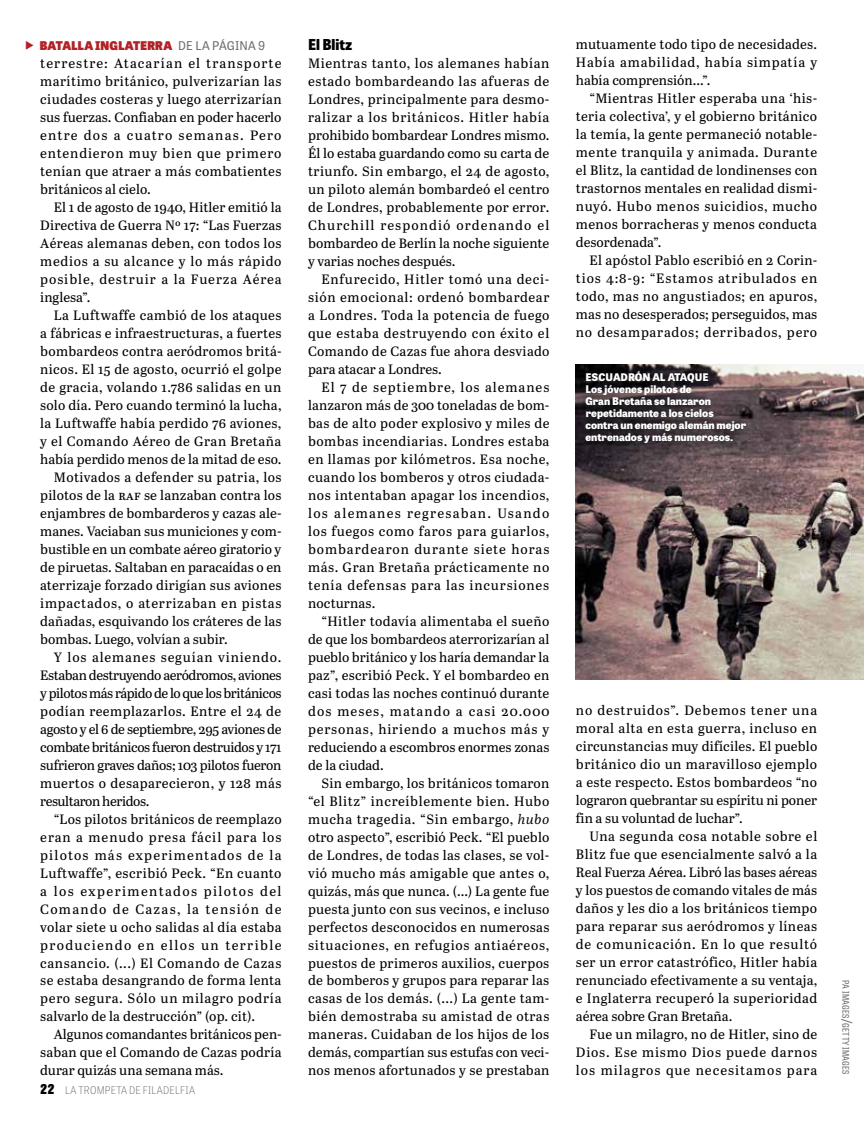
<style>
.page{position:relative;width:864px;height:1134px;background:#fff}
.page>*{position:absolute;margin:0;border:0;box-sizing:border-box;transform-origin:0 0}
.t1{font:800 15px "Tablet Gothic Narrow";color:#000}
.t2{font:13.5px/18px "Abril Text";letter-spacing:.025em;color:#000;text-align:justify}
.t3{font:800 12px "Tablet Gothic";letter-spacing:.015em;color:#b22125}
.t4{font:800 10.5px/12px "Tablet Gothic";color:#fff}
.t5{font:100 10.5px "Tablet Gothic Narrow";letter-spacing:.02em;color:#6d6e70}
.t6{font:9px "Tablet Gothic Condensed";letter-spacing:.02em;color:#6d6e70;scale:1.04 1}
.s1{font-weight:400;color:#6d6e70}
.s2{font-weight:800;font-size:13.5px;color:#000}
.s3{font-style:italic}
.s4{font-size:12.9px}
</style>
<div class="page">
<img style="left:576px;top:364px;width:288px;height:316px">
<div style="left:578px;top:363px;width:176px;height:87px;background:#000;opacity:.75"></div>
<p class="t3" style="left:25px;top:36px;width:241px">◆ BATALLA INGLATERRA <span class="s1">DE LA PÁGINA 9</span></p>
<p class="t2" style="left:40px;top:53px;width:243px">terrestre: Atacarían el transporte marítimo británico, pulverizarían las ciudades costeras y luego aterrizarían sus fuerzas. Confiaban en poder hacerlo entre dos a cuatro semanas. Pero entendieron muy bien que primero tenían que atraer a más combatientes británicos al cielo.</p>
<p class="t2" style="left:40px;top:197px;width:243px;text-indent:13px">El 1 de agosto de 1940, Hitler emitió la Directiva de Guerra Nº 17: “Las Fuerzas Aéreas alemanas deben, con todos los medios a su alcance y lo más rápido posible, destruir a la Fuerza Aérea inglesa”.</p>
<p class="t2" style="left:54px;top:305px;width:229px">La Luftwaffe cambió de los ataques</p>
<p class="t2" style="left:40px;top:323px;width:243px">a fábricas e infraestructuras, a fuertes</p>
<p class="t2" style="left:40px;top:341px;width:243px">bombardeos contra aeródromos britá-</p>
<p class="t2" style="left:40px;top:359px;width:243px">nicos. El 15 de agosto, ocurrió el golpe</p>
<p class="t2" style="left:40px;top:377px;width:243px">de gracia, volando 1.786 salidas en un</p>
<p class="t2" style="left:40px;top:395px;width:243px">solo día. Pero cuando terminó la lucha,</p>
<p class="t2" style="left:40px;top:413px;width:243px">la Luftwaffe había perdido 76 aviones,</p>
<p class="t2" style="left:40px;top:431px;width:243px">y el Comando Aéreo de Gran Bretaña</p>
<p class="t2" style="left:40px;top:449px;width:243px">había perdido menos de la mitad de eso.</p>
<p class="t2" style="left:54px;top:467px;width:229px">Motivados a defender su patria, los</p>
<p class="t2" style="left:40px;top:485px;width:243px">pilotos de la raf se lanzaban contra los</p>
<p class="t2" style="left:40px;top:503px;width:243px">enjambres de bombarderos y cazas ale-</p>
<p class="t2" style="left:40px;top:521px;width:243px">manes. Vaciaban sus municiones y com-</p>
<p class="t2" style="left:40px;top:539px;width:243px">bustible en un combate aéreo giratorio y</p>
<p class="t2" style="left:40px;top:557px;width:243px">de piruetas. Saltaban en paracaídas o en</p>
<p class="t2" style="left:40px;top:575px;width:243px">aterrizaje forzado dirigían sus aviones</p>
<p class="t2" style="left:40px;top:593px;width:243px">impactados, o aterrizaban en pistas</p>
<p class="t2" style="left:40px;top:611px;width:243px">dañadas, esquivando los cráteres de las</p>
<p class="t2" style="left:40px;top:629px;width:189px">bombas. Luego, volvían a subir.</p>
<p class="t2" style="left:54px;top:647px;width:229px">Y los alemanes seguían viniendo.</p>
<p class="t2" style="left:40px;top:665px;width:243px">Estaban destruyendo aeródromos, aviones</p>
<p class="t2" style="left:40px;top:683px;width:243px">y pilotos más rápido de lo que los británicos</p>
<p class="t2" style="left:40px;top:701px;width:243px">podían reemplazarlos. Entre el 24 de</p>
<p class="t2" style="left:40px;top:719px;width:243px">agosto y el 6 de septiembre, 295 aviones de</p>
<p class="t2" style="left:40px;top:737px;width:243px">combate británicos fueron destruidos y 171</p>
<p class="t2" style="left:40px;top:755px;width:243px">sufrieron graves daños; 103 pilotos fueron</p>
<p class="t2" style="left:40px;top:773px;width:243px">muertos o desaparecieron, y 128 más</p>
<p class="t2" style="left:40px;top:791px;width:111px">resultaron heridos.</p>
<p class="t2" style="left:54px;top:809px;width:229px">“Los pilotos británicos de reemplazo</p>
<p class="t2" style="left:40px;top:827px;width:243px">eran a menudo presa fácil para los</p>
<p class="t2" style="left:40px;top:845px;width:243px">pilotos más experimentados de la</p>
<p class="t2" style="left:40px;top:863px;width:243px">Luftwaffe”, escribió Peck. “En cuanto</p>
<p class="t2" style="left:40px;top:881px;width:243px">a los experimentados pilotos del</p>
<p class="t2" style="left:40px;top:899px;width:243px">Comando de Cazas, la tensión de</p>
<p class="t2" style="left:40px;top:917px;width:243px">volar siete u ocho salidas al día estaba</p>
<p class="t2" style="left:40px;top:935px;width:243px">produciendo en ellos un terrible</p>
<p class="t2" style="left:40px;top:953px;width:243px">cansancio. (...) El Comando de Cazas</p>
<p class="t2" style="left:40px;top:971px;width:243px">se estaba desangrando de forma lenta</p>
<p class="t2" style="left:40px;top:989px;width:243px">pero segura. Sólo un milagro podría</p>
<p class="t2" style="left:40px;top:1007px;width:217px">salvarlo de la destrucción” (op. cit).</p>
<p class="t2" style="left:54px;top:1025px;width:229px">Algunos comandantes británicos pen-</p>
<p class="t2" style="left:40px;top:1043px;width:243px">saban que el Comando de Cazas podría</p>
<p class="t2" style="left:40px;top:1061px;width:185px">durar quizás una semana más.</p>
<p class="t5" style="left:40px;top:1083px;width:156px"><span class="s2">22</span> LA TROMPETA DE FILADELFIA</p>
<p class="t1" style="left:308px;top:33px;width:46px">El Blitz</p>
<p class="t2" style="left:308px;top:53px;width:243px">Mientras tanto, los alemanes habían estado bombardeando las afueras de Londres, principalmente para desmo&shy;ralizar a los británicos. Hitler había prohibido bombardear Londres mismo.<br>Él lo estaba guardando como su carta de triunfo. Sin embargo, el 24 de agosto, un piloto alemán bombardeó el centro de Londres, probablemente por error.<br>Churchill respondió ordenando el bombardeo de Berlín la noche siguiente y varias noches después.</p>
<p class="t2" style="left:308px;top:269px;width:243px;text-indent:14px">Enfurecido, Hitler tomó una deci&shy;sión emocional: ordenó bombardear a Londres. Toda la potencia de fuego que estaba destruyendo con éxito el Comando de Cazas fue ahora desviado para atacar a Londres.</p>
<p class="t2" style="left:308px;top:377px;width:243px;text-indent:14px">El 7 de septiembre, los alemanes lanzaron más de 300 toneladas de bom&shy;bas de alto poder explosivo y miles de bombas incendiarias. Londres estaba en llamas por kilómetros. Esa noche, cuando los bomberos y otros ciudada&shy;nos intentaban apagar los incendios, los alemanes regresaban. Usando los fuegos como faros para guiarlos, bombardearon durante siete horas más. Gran Bretaña prácticamente no tenía defensas para las incursiones nocturnas.</p>
<p class="t2" style="left:308px;top:611px;width:243px;text-indent:14px">“Hitler todavía alimentaba el sueño de que los bombardeos aterrorizarían al pueblo británico y los haría demandar la paz”, escribió Peck. Y el bombardeo en casi todas las noches continuó durante dos meses, matando a casi 20.000 personas, hiriendo a muchos más y reduciendo a escombros enormes zonas de la ciudad.</p>
<p class="t2" style="left:308px;top:773px;width:243px;text-indent:14px">Sin embargo, los británicos tomaron “el Blitz” increíblemente bien. Hubo mucha tragedia. “Sin embargo, <span class="s3">hubo </span>otro aspecto”, escribió Peck. “El pueblo de Londres, de todas las clases, se vol&shy;vió mucho más amigable que antes o, quizás, más que nunca. (...) La gente fue puesta junto con sus vecinos, e incluso perfectos desconocidos en numerosas situaciones, en refugios antiaéreos, puestos de primeros auxilios, cuerpos de bomberos y grupos para reparar las casas de los demás. (...) La gente tam&shy;bién demostraba su amistad de otras maneras. Cuidaban de los hijos de los demás, compartían sus estufas con veci&shy;nos menos afortunados y se prestaban</p>
<p class="t2" style="left:576px;top:35px;width:243px">mutuamente todo tipo de necesidades.<br>Había amabilidad, había simpatía y había comprensión...”.</p>
<p class="t2" style="left:576px;top:89px;width:243px;text-indent:14px">“Mientras Hitler esperaba una ‘his&shy;teria colectiva’, y el gobierno británico la temía, la gente permaneció notable&shy;mente tranquila y animada. Durante el Blitz, la cantidad de londinenses con trastornos mentales en realidad dismi&shy;nuyó. Hubo menos suicidios, mucho menos borracheras y menos conducta desordenada”.</p>
<p class="t2" style="left:576px;top:251px;width:243px;text-indent:14px">El apóstol Pablo escribió en 2 Corin&shy;tios 4:8-9: “Estamos atribulados en todo, mas no angustiados; en apuros, mas no desesperados; perseguidos, mas no desamparados; derribados, pero</p>
<p class="t4" style="left:585px;top:370px;width:162px">ESCUADRÓN AL ATAQUE<br>Los jóvenes pilotos de<br>Gran Bretaña se lanzaron repetidamente a los cielos contra un enemigo alemán mejor entrenados y más numerosos.</p>
<p class="t2" style="left:576px;top:701px;width:243px">no destruidos”. Debemos tener una moral alta en esta guerra, incluso en circunstancias muy difíciles. El pueblo británico dio un maravilloso ejemplo a este respecto. Estos bombardeos “no lograron quebrantar su espíritu ni poner fin a su voluntad de luchar”.</p>
<p class="t2" style="left:576px;top:827px;width:243px;text-indent:14px">Una segunda cosa notable sobre el Blitz fue que esencialmente salvó a la Real Fuerza Aérea. Libró las bases aéreas y los puestos de comando vitales de más daños y les dio a los británicos tiempo para reparar sus aeródromos y líneas de comunicación. En lo que resultó ser un error catastrófico, Hitler había renunciado efectivamente a su ventaja, e Inglaterra recuperó la superioridad aérea sobre Gran Bretaña.</p>
<p class="t2" style="left:576px;top:1025px;width:243px;text-indent:14px">Fue un milagro, no de Hitler, sino de Dios. Ese mismo Dios puede darnos los milagros que necesitamos para</p>
<p class="t6" style="left:852px;top:980px;width:93px;rotate:90deg">pa images<span class="s4">/</span>getty images</p>
</div>
